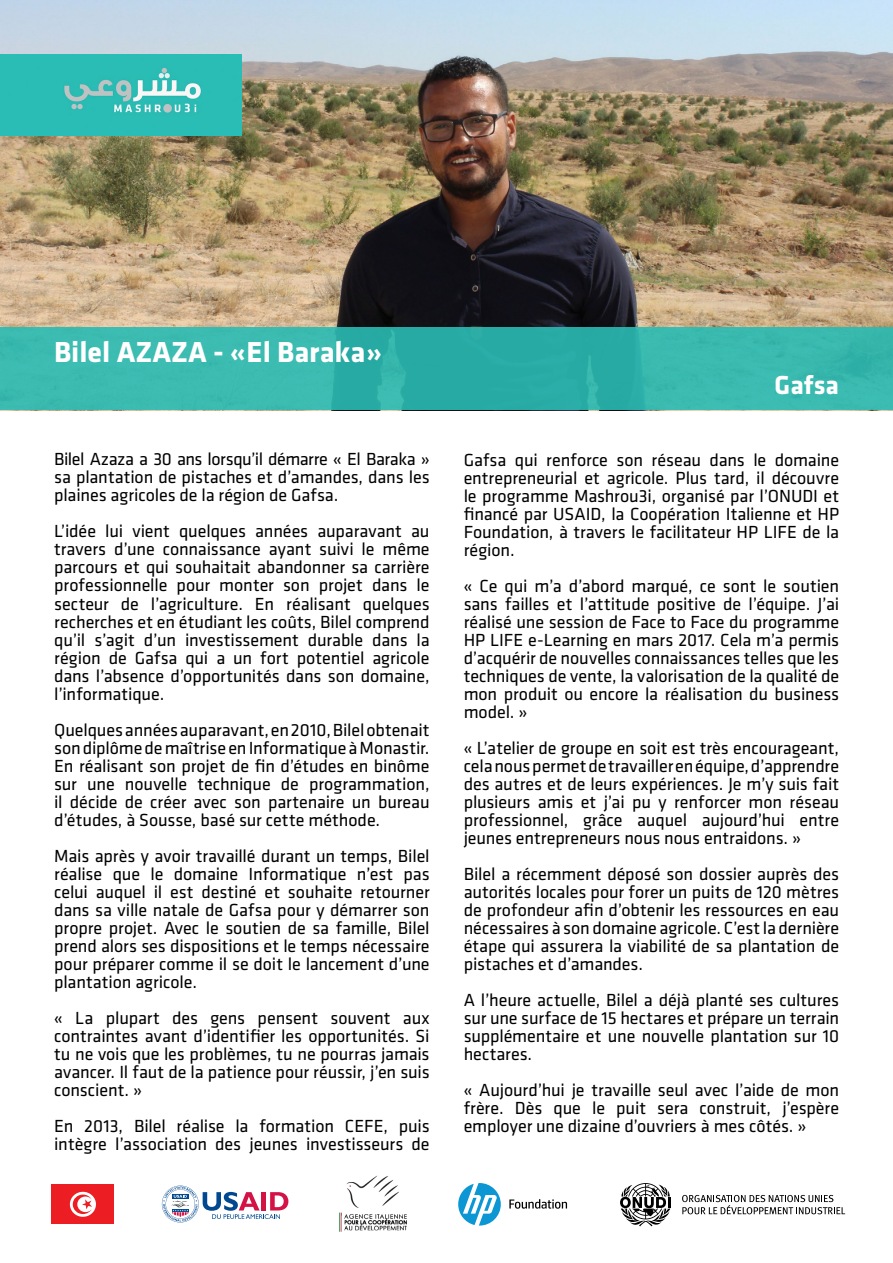
<style>
.page{position:relative;width:893px;height:1263px;background:#fff}
.page>*{position:absolute;margin:0;border:0;box-sizing:border-box;transform-origin:0 0}
.t1{font:700 30px "Klavika";color:#fff}
.t2{font:700 27px "Klavika";color:#fff}
.t3{font:18.15px/18px "Klavika";letter-spacing:-.005em;color:#000;text-align:justify}
</style>
<div class="page">
<img style="left:0;top:0;width:893px;height:328px">
<svg style="left:458px;top:1183px;width:43px;height:42px"></svg>
<svg style="left:509px;top:1199px;width:58px;height:10px"></svg>
<svg style="left:682px;top:1195px;width:163px;height:19px"></svg>
<svg style="left:620px;top:1183px;width:51px;height:43px"></svg>
<div style="left:52px;top:1184px;width:62px;height:40px;background:#ed1d24"></div>
<svg style="left:70px;top:1192px;width:26px;height:25px"></svg>
<svg style="left:73px;top:1194px;width:19px;height:20px"></svg>
<img style="left:339px;top:1175px;width:68px;height:57px">
<svg style="left:162px;top:1185px;width:126px;height:37px"></svg>
<svg style="left:0;top:328px;width:893px;height:82px;background:#34b5ac"></svg>
<img style="left:0;top:54px;width:242px;height:82px">
<h1 class="t1" style="left:54px;top:335px;width:330px">Bilel AZAZA - «El Baraka»</h1>
<p class="t3" style="left:54px;top:451px;width:377px">Bilel Azaza a 30 ans lorsqu’il démarre « El Baraka » sa plantation de pistaches et d’amandes, dans les plaines agricoles de la région de Gafsa.</p>
<p class="t3" style="left:54px;top:523px;width:377px">L’idée lui vient quelques années auparavant au travers d’une connaissance ayant suivi le même parcours et qui souhaitait abandonner sa carrière professionnelle pour monter son projet dans le secteur de l’agriculture. En réalisant quelques recherches et en étudiant les coûts, Bilel comprend qu’il s’agit d’un investissement durable dans la région de Gafsa qui a un fort potentiel agricole dans l’absence d’opportunités dans son domaine, l’informatique.</p>
<p class="t3" style="left:54px;top:721px;width:377px">Quelques années auparavant, en 2010, Bilel obtenait son diplôme de maîtrise en Informatique à Monastir.<br>En réalisant son projet de fin d’études en binôme sur une nouvelle technique de programmation, il décide de créer avec son partenaire un bureau d’études, à Sousse, basé sur cette méthode.</p>
<p class="t3" style="left:54px;top:847px;width:377px">Mais après y avoir travaillé durant un temps, Bilel réalise que le domaine Informatique n’est pas celui auquel il est destiné et souhaite retourner dans sa ville natale de Gafsa pour y démarrer son propre projet. Avec le soutien de sa famille, Bilel prend alors ses dispositions et le temps nécessaire pour préparer comme il se doit le lancement d’une plantation agricole.</p>
<p class="t3" style="left:54px;top:1009px;width:377px">« La plupart des gens pensent souvent aux contraintes avant d’identifier les opportunités. Si tu ne vois que les problèmes, tu ne pourras jamais avancer. Il faut de la patience pour réussir, j’en suis conscient. »</p>
<p class="t3" style="left:54px;top:1117px;width:377px">En 2013, Bilel réalise la formation CEFE, puis intègre l’association des jeunes investisseurs de</p>
<h2 class="t2" style="left:775px;top:370px;width:66px">Gafsa</h2>
<p class="t3" style="left:464px;top:451px;width:377px">Gafsa qui renforce son réseau dans le domaine entrepreneurial et agricole. Plus tard, il découvre le programme Mashrou3i, organisé par l’ONUDI et financé par USAID, la Coopération Italienne et HP Foundation, à travers le facilitateur HP LIFE de la région.</p>
<p class="t3" style="left:464px;top:577px;width:377px">« Ce qui m’a d’abord marqué, ce sont le soutien sans failles et l’attitude positive de l’équipe. J’ai réalisé une session de Face to Face du programme HP LIFE e-Learning en mars 2017. Cela m’a permis d’acquérir de nouvelles connaissances telles que les techniques de vente, la valorisation de la qualité de mon produit ou encore la réalisation du business model. »</p>
<p class="t3" style="left:464px;top:739px;width:377px">« L’atelier de groupe en soit est très encourageant, cela nous permet de travailler en équipe, d’apprendre des autres et de leurs expériences. Je m’y suis fait plusieurs amis et j’ai pu y renforcer mon réseau professionnel, grâce auquel aujourd’hui entre jeunes entrepreneurs nous nous entraidons. »</p>
<p class="t3" style="left:464px;top:865px;width:377px">Bilel a récemment déposé son dossier auprès des autorités locales pour forer un puits de 120 mètres de profondeur afin d’obtenir les ressources en eau nécessaires à son domaine agricole. C’est la dernière étape qui assurera la viabilité de sa plantation de pistaches et d’amandes.</p>
<p class="t3" style="left:464px;top:991px;width:377px">A l’heure actuelle, Bilel a déjà planté ses cultures sur une surface de 15 hectares et prépare un terrain supplémentaire et une nouvelle plantation sur 10 hectares.</p>
<p class="t3" style="left:464px;top:1081px;width:377px">« Aujourd’hui je travaille seul avec l’aide de mon frère. Dès que le puit sera construit, j’espère employer une dizaine d’ouvriers à mes côtés. »</p>
</div>
